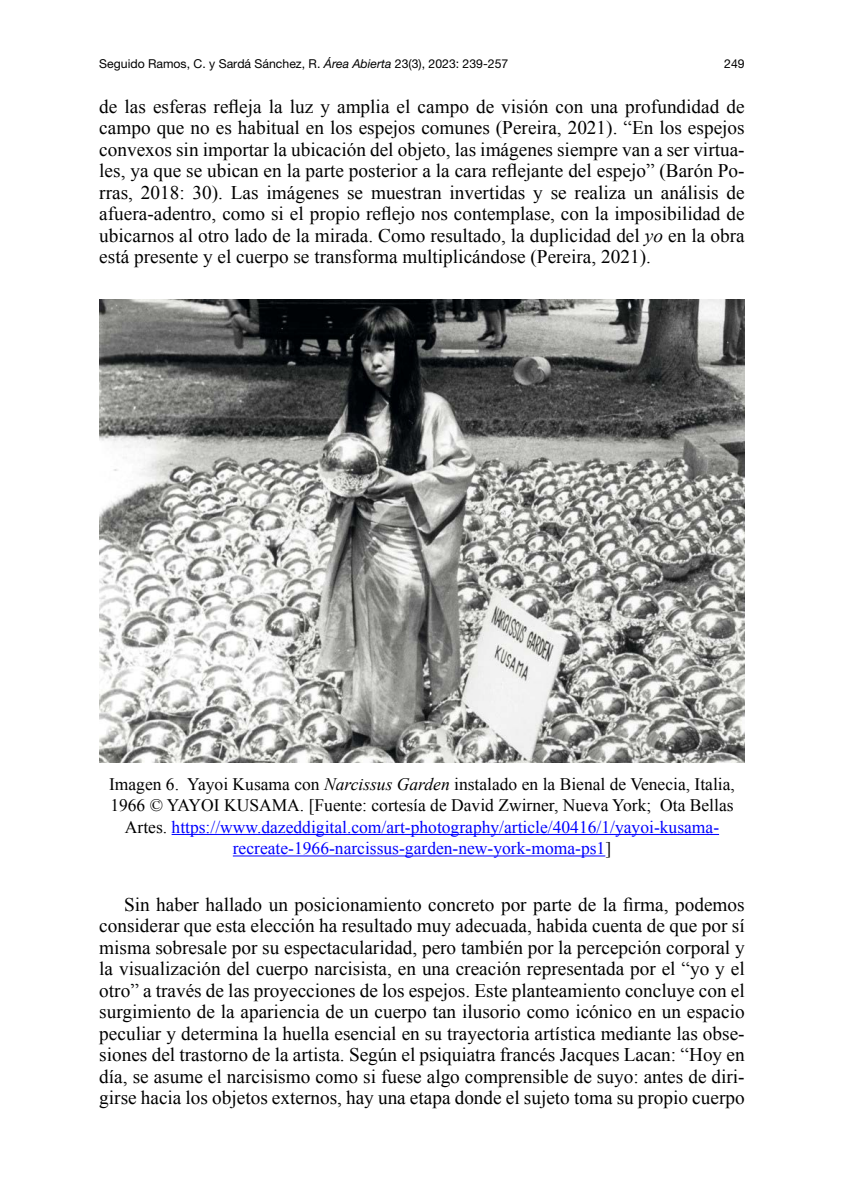
<style>
.page{position:relative;width:844px;height:1191px;background:#fff}
.page>*{position:absolute;margin:0;border:0;box-sizing:border-box;transform-origin:0 0}
._01_Texto_General{font:19.25px/21.5px "Times New Roman";color:#000;text-align:justify}
._01-1_Texto_General{font:19.25px/21.5px "Times New Roman";color:#000;text-align:justify}
._08_Pie_de_figuras{font:17.5px/21.5px "Times New Roman";color:#000;text-align:center}
.t1{font:12.25px "Helvetica Neue LT Std";color:#000}
.s1{font-style:italic}
.s2{color:#00f}
</style>
<div class="page">
<hr style="left:171px;top:834px;width:548px;height:1px;background:#00f">
<hr style="left:233px;top:855px;width:372px;height:1px;background:#00f">
<img style="left:99px;top:299px;width:645px;height:464px">
<p class="t1" style="left:99px;top:57px;width:410px">Seguido Ramos, C. y Sardá Sánchez, R. <span class="s1">Área Abierta</span> 23(3), 2023: 239-257</p>
<p class="t1" style="left:724px;top:57px;width:22px">249</p>
<p class="_01-1_Texto_General" style="left:99px;top:95px;width:646px">de las esferas refleja la luz y amplia el campo de visión con una profundidad de campo que no es habitual en los espejos comunes (Pereira, 2021). “En los espejos convexos sin importar la ubicación del objeto, las imágenes siempre van a ser virtua&shy;les, ya que se ubican en la parte posterior a la cara reflejante del espejo” (Barón Po&shy;rras, 2018: 30). Las imágenes se muestran invertidas y se realiza un análisis de afuera-adentro, como si el propio reflejo nos contemplase, con la imposibilidad de ubicarnos al otro lado de la mirada. Como resultado, la duplicidad del <span class="s1">yo</span> en la obra está presente y el cuerpo se transforma multiplicándose (Pereira, 2021).</p>
<p class="_08_Pie_de_figuras" style="left:109px;top:772px;width:627px">Imagen 6. Yayoi Kusama con <span class="s1">Narcissus Garden</span> instalado en la Bienal de Venecia, Italia, 1966 © YAYOI KUSAMA. [Fuente: cortesía de David Zwirner, Nueva York; Ota Bellas Artes. <span class="s2">https://www.dazeddigital.com/art-photography/article/40416/1/yayoi-kusama&shy;recreate-1966-narcissus-garden-new-york-moma-ps1</span>]</p>
<p class="_01_Texto_General" style="left:99px;top:892px;width:646px;text-indent:25px">Sin haber hallado un posicionamiento concreto por parte de la firma, podemos considerar que esta elección ha resultado muy adecuada, habida cuenta de que por sí misma sobresale por su espectacularidad, pero también por la percepción corporal y la visualización del cuerpo narcisista, en una creación representada por el “yo y el otro” a través de las proyecciones de los espejos. Este planteamiento concluye con el surgimiento de la apariencia de un cuerpo tan ilusorio como icónico en un espacio peculiar y determina la huella esencial en su trayectoria artística mediante las obse&shy;siones del trastorno de la artista. Según el psiquiatra francés Jacques Lacan: “Hoy en día, se asume el narcisismo como si fuese algo comprensible de suyo: antes de diri&shy;girse hacia los objetos externos, hay una etapa donde el sujeto toma su propio cuerpo</p>
</div>
